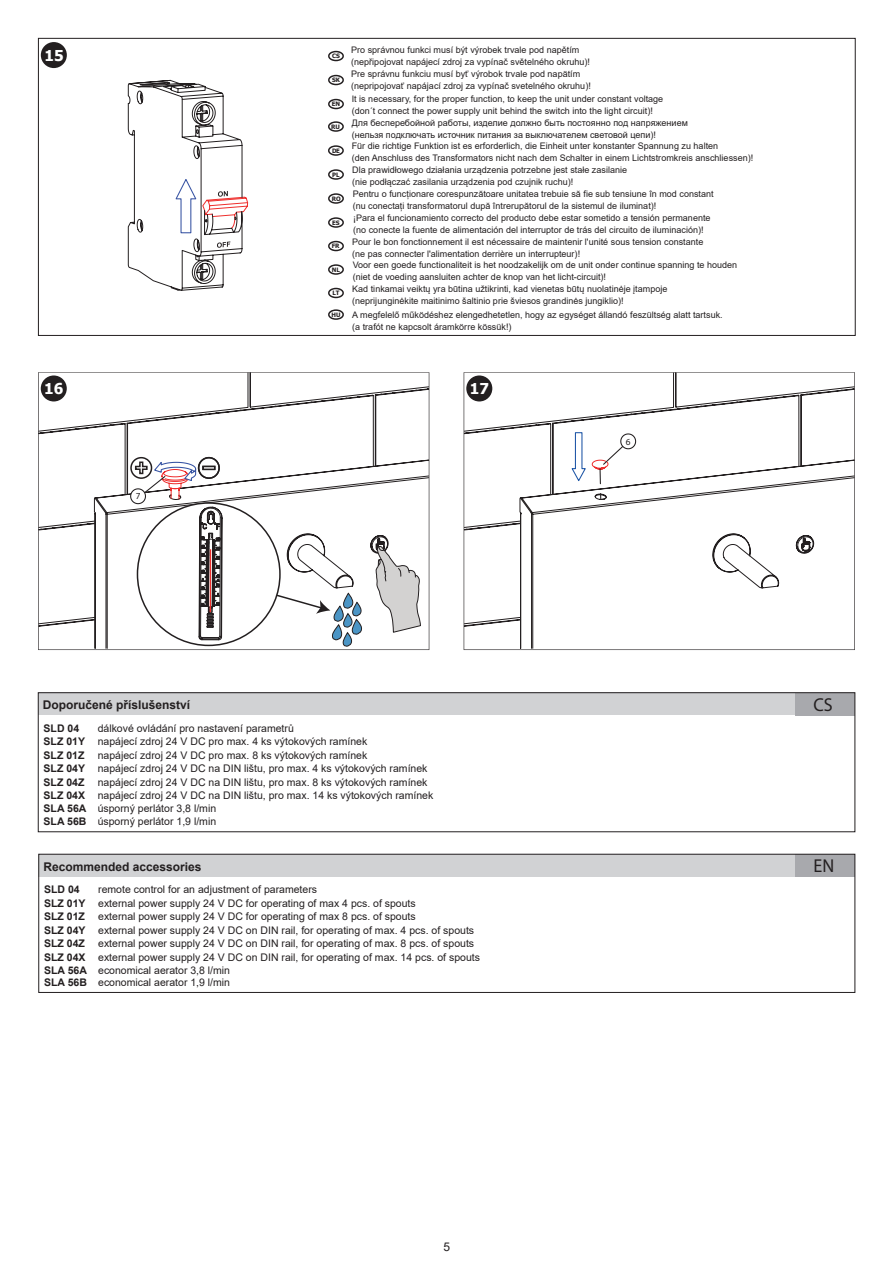
<style>
.page{position:relative;width:893px;height:1263px;background:#fff}
.page>*{position:absolute;margin:0;border:0;box-sizing:border-box;transform-origin:0 0}
.t1{font:18.75px "Myriad Pro";color:#231f20;scale:.96 1}
.t2{font:700 15px "Tahoma";color:#fff}
.t3{font:700 12px "Arial";color:#231f20}
.t4{font:12px "Arial";color:#231f20}
.t5{font:10.5px/13.5px "Arial";color:#231f20}
.t6{font:700 10.5px "Arial";color:#231f20}
.t7{font:9.3px "MS Shell Dlg";color:#231f20}
.t8{font:9px/12px "Arial";color:#231f20}
.t9{font:700 6px "Tahoma";color:#231f20}
.s1{font-weight:700}
</style>
<div class="page">
<div style="left:38px;top:693px;width:816px;height:22px;background:#d1d2d4"></div>
<div style="left:795px;top:693px;width:59px;height:22px;background:#a8a9ad"></div>
<div style="left:38px;top:692px;width:817px;height:140px;border:1px solid #231f20"></div>
<div style="left:39px;top:854px;width:816px;height:23px;background:#d1d2d4"></div>
<div style="left:795px;top:854px;width:59px;height:23px;background:#a8a9ad"></div>
<div style="left:39px;top:854px;width:816px;height:139px;border:1px solid #231f20"></div>
<div style="left:41px;top:42px;width:26px;height:26px;background:#231f20;border-radius:50%"></div>
<svg style="left:328px;top:51px;width:16px;height:10px"></svg>
<svg style="left:328px;top:75px;width:16px;height:10px"></svg>
<svg style="left:328px;top:99px;width:16px;height:10px"></svg>
<svg style="left:328px;top:169px;width:16px;height:11px"></svg>
<svg style="left:328px;top:288px;width:16px;height:10px"></svg>
<svg style="left:328px;top:121px;width:16px;height:11px"></svg>
<svg style="left:328px;top:145px;width:16px;height:11px"></svg>
<svg style="left:328px;top:193px;width:16px;height:11px"></svg>
<svg style="left:328px;top:217px;width:16px;height:11px"></svg>
<svg style="left:328px;top:241px;width:16px;height:10px"></svg>
<svg style="left:328px;top:264px;width:16px;height:11px"></svg>
<svg style="left:328px;top:309px;width:16px;height:11px"></svg>
<svg style="left:127px;top:79px;width:122px;height:212px"></svg>
<svg style="left:38px;top:372px;width:391px;height:255px"></svg>
<div style="left:137px;top:503px;width:143px;height:142px;background:#fff;border-radius:50%"></div>
<svg style="left:129px;top:456px;width:99px;height:189px"></svg>
<hr style="left:210px;top:549px;width:1px;height:63px;background:#ee2f2c">
<svg style="left:275px;top:593px;width:87px;height:54px"></svg>
<svg style="left:463px;top:372px;width:392px;height:255px"></svg>
<svg style="left:570px;top:432px;width:66px;height:69px"></svg>
<svg style="left:375px;top:545px;width:46px;height:88px"></svg>
<h2 class="t2" style="left:44px;top:47px;width:21px">15</h2>
<p class="t8" style="left:351px;top:43px;width:240px">Pro správnou funkci musí být výrobek trvale pod napětím (nepřipojovat napájecí zdroj za vypínač světelného okruhu)!</p>
<p class="t8" style="left:352px;top:93px;width:313px">It is necessary, for the proper function, to keep the unit under constant voltage (don¥t connect the power supply unit behind the switch into the light circuit)!</p>
<p class="t9" style="left:332px;top:53px;width:9px">CS</p>
<p class="t9" style="left:332px;top:77px;width:9px">SK</p>
<p class="t9" style="left:331px;top:101px;width:10px">EN</p>
<p class="t8" style="left:351px;top:67px;width:241px">Pre správnu funkciu musí byť výrobok trvale pod napätím (nepripojovať napájací zdroj za vypínač svetelného okruhu)!</p>
<p class="t9" style="left:331px;top:123px;width:10px">RU</p>
<p class="t9" style="left:332px;top:147px;width:9px">DE</p>
<p class="t9" style="left:332px;top:171px;width:9px">PL</p>
<p class="t9" style="left:332px;top:195px;width:10px">RO</p>
<p class="t9" style="left:332px;top:219px;width:9px">ES</p>
<p class="t9" style="left:332px;top:243px;width:9px">FR</p>
<p class="t9" style="left:332px;top:266px;width:10px">NL</p>
<p class="t9" style="left:332px;top:289px;width:9px">LT</p>
<p class="t9" style="left:331px;top:311px;width:11px">HU</p>
<p class="t8" style="left:352px;top:116px;width:403px">Для бесперебойной работы, изделие должно быть постоянно под напряжением<br>(нельзя подключать источник питания за выключателем световой цепи)!<br>F¸r die richtige Funktion ist es erforderlich, die Einheit unter konstanter Spannung zu halten<br>(den Anschluss des Transformators nicht nach dem Schalter in einem Lichtstromkreis anschliessen)!<br>Dla prawidłowego działania urządzenia potrzebne jest stałe zasilanie<br>(nie podłączać zasilania urządzenia pod czujnik ruchu)!<br>Pentru o funcționare corespunzătoare unitatea trebuie să fie sub tensiune în mod constant<br>(nu conectați transformatorul după întrerupătorul de la sistemul de iluminat)!</p>
<p class="t8" style="left:352px;top:237px;width:352px">Pour le bon fonctionnement il est nÈcessaire de maintenir l'unitÈ sous tension constante (ne pas connecter l'alimentation derriËre un interrupteur)!</p>
<p class="t8" style="left:352px;top:260px;width:386px">Voor een goede functionaliteit is het noodzakelijk om de unit onder continue spanning te houden (niet de voeding aansluiten achter de knop van het licht-circuit)!<br>Kad tinkamai veiktų yra būtina užtikrinti, kad vienetas būtų nuolatinėje įtampoje<br>(neprijunginėkite maitinimo šaltinio prie šviesos grandinės jungiklio)!</p>
<p class="t8" style="left:353px;top:213px;width:359px">°Para el funcionamiento correcto del producto debe estar sometido a tensiÛn permanente (no conecte la fuente de alimentaciÛn del interruptor de tr·s del circuito de iluminaciÛn)!</p>
<p class="t8" style="left:352px;top:308px;width:372px">A megfelelő működéshez elengedhetetlen, hogy az egységet állandó feszültség alatt tartsuk. (a trafót ne kapcsolt áramkörre kössük!)</p>
<h2 class="t2" style="left:44px;top:380px;width:21px">16</h2>
<h2 class="t2" style="left:470px;top:380px;width:21px">17</h2>
<p class="t7" style="left:136px;top:491px;width:6px">7</p>
<p class="t7" style="left:626px;top:436px;width:6px">6</p>
<h3 class="t3" style="left:43px;top:696px;width:149px">Doporučené příslušenství</h3>
<h1 class="t1" style="left:813px;top:698px;width:22px">CS</h1>
<p class="t6" style="left:44px;top:721px;width:37px">SLD 04</p>
<p class="t5" style="left:44px;top:721px;width:325px;text-indent:54px">dálkové ovládání pro nastavení parametrů<br><span class="s1">SLZ 01Y</span> nap·jecÌ zdroj 24 V DC pro max. 4 ks v˝tokov˝ch ramÌnek<br><span class="s1">SLZ 01Z</span></p>
<p class="t5" style="left:44px;top:749px;width:385px;text-indent:54px">nap·jecÌ zdroj 24 V DC pro max. 8 ks v˝tokov˝ch ramÌnek<br><span class="s1">SLZ 04Y</span> nap·jecÌ zdroj 24 V DC na DIN liötu, pro max. 4 ks v˝tokov˝ch ramÌnek<br><span class="s1">SLZ 04Z</span></p>
<p class="t5" style="left:44px;top:777px;width:391px;line-height:12.9px;text-indent:54px">nap·jecÌ zdroj 24 V DC na DIN liötu, pro max. 8 ks v˝tokov˝ch ramÌnek <span class="s1">SLZ 04X</span> nap·jecÌ zdroj 24 V DC na DIN liötu, pro max. 14 ks v˝tokov˝ch ramÌnek <span class="s1">SLA 56A</span> ˙sporn˝ perl·tor 3,8 l/min<br><span class="s1">SLA 56B</span> ˙sporn˝ perl·tor 1,9 l/min</p>
<h3 class="t3" style="left:43px;top:858px;width:160px">Recommended accessories</h3>
<h1 class="t1" style="left:813px;top:859px;width:23px">EN</h1>
<p class="t6" style="left:44px;top:882px;width:37px">SLD 04</p>
<p class="t5" style="left:44px;top:884px;width:373px;text-indent:54px">remote control for an adjustment of parameters<br><span class="s1">SLZ 01Y</span> external power supply 24 V DC for operating of max 4 pcs. of spouts<br><span class="s1">SLZ 01Z</span></p>
<p class="t5" style="left:44px;top:911px;width:431px;text-indent:54px">external power supply 24 V DC for operating of max 8 pcs. of spouts<br><span class="s1">SLZ 04Y</span> external power supply 24 V DC on DIN rail, for operating of max. 4 pcs. of spouts<br><span class="s1">SLZ 04Z</span></p>
<p class="t5" style="left:44px;top:938px;width:437px;line-height:12.9px;text-indent:54px">external power supply 24 V DC on DIN rail, for operating of max. 8 pcs. of spouts <span class="s1">SLZ 04X</span> external power supply 24 V DC on DIN rail, for operating of max. 14 pcs. of spouts <span class="s1">SLA 56A</span> economical aerator 3,8 l/min<br><span class="s1">SLA 56B</span> economical aerator 1,9 l/min</p>
<h3 class="t4" style="left:443px;top:1242px;width:8px">5</h3>
</div>
